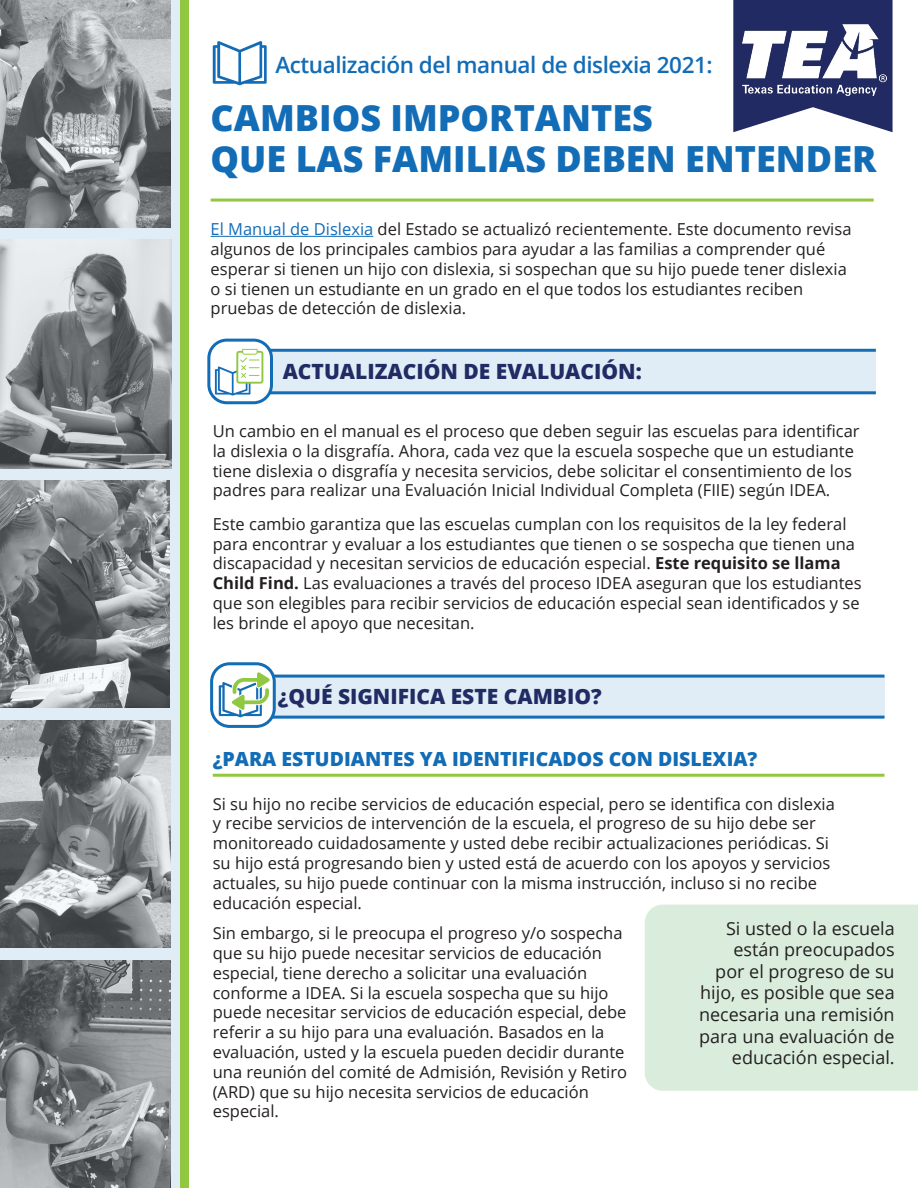
<style>
.page{position:relative;width:918px;height:1188px;background:#fff}
.page>*{position:absolute;margin:0;border:0;box-sizing:border-box;transform-origin:0 0}
.t1{font:800 36px/40.5px "Open Sans";color:#126cb6}
.t2{font:600 22.5px "Open Sans";letter-spacing:-.02em;color:#126cb6}
.t3{font:800 21px "Open Sans";color:#212b64}
.t4{font:800 19.5px "Open Sans";color:#126cb6}
.t5{font:18px/21.6px "Open Sans";color:#231f20;text-align:right}
.t6{font:16.5px/19.8px "Open Sans";color:#231f20}
.s1{color:#126cb6}
.s2{font-weight:700}
</style>
<div class="page">
<svg style="left:0;top:0;width:181px;height:1188px;background:#d8e7e7"></svg>
<hr style="left:213px;top:774px;width:672px;height:3px;background:#91c741">
<hr style="left:211px;top:199px;width:663px;height:3px;background:#91c741">
<div style="left:181px;top:0;width:8px;height:1188px;background:#91c741"></div>
<hr style="left:211px;top:236px;width:162px;height:1px;background:#126cb6">
<svg style="left:213px;top:41px;width:54px;height:44px"></svg>
<svg style="left:733px;top:0;width:160px;height:132px"></svg>
<img style="left:742px;top:24px;width:145px;height:71px">
<img style="left:0;top:480px;width:170px;height:228px">
<img style="left:0;top:0;width:170px;height:228px">
<img style="left:0;top:960px;width:170px;height:228px">
<img style="left:0;top:720px;width:170px;height:228px">
<img style="left:0;top:239px;width:172px;height:229px">
<div style="left:221px;top:352px;width:655px;height:41px;background:#e0edf6"></div>
<hr style="left:219px;top:349px;width:657px;height:3px;background:#126cb6">
<hr style="left:224px;top:391px;width:652px;height:3px;background:#126cb6">
<svg style="left:209px;top:340px;width:63px;height:63px"></svg>
<div style="left:207px;top:339px;width:66px;height:65px;border:3px solid #126cb6;border-radius:18px"></div>
<svg style="left:215px;top:349px;width:48px;height:47px;background:#d5e6df"></svg>
<div style="left:231px;top:676px;width:654px;height:42px;background:#e0edf6"></div>
<hr style="left:237px;top:675px;width:648px;height:3px;background:#126cb6">
<hr style="left:235px;top:716px;width:650px;height:3px;background:#126cb6">
<div style="left:212px;top:664px;width:62px;height:62px;background:#fff;border-radius:18px"></div>
<div style="left:210px;top:662px;width:66px;height:66px;border:3px solid #126cb6;border-radius:18px"></div>
<svg style="left:219px;top:671px;width:52px;height:46px"></svg>
<div style="left:645px;top:905px;width:273px;height:186px;background:#daeddc"></div>
<h1 class="t2" style="left:275px;top:49px;width:439px">Actualización del manual de dislexia 2021:</h1>
<h1 class="t1" style="left:211px;top:96px;width:667px">CAMBIOS IMPORTANTES<br>QUE LAS FAMILIAS DEBEN ENTENDER</h1>
<p class="t6" style="left:211px;top:219px;width:642px"><span class="s1">El Manual de Dislexia</span> del Estado se actualizó recientemente. Este documento revisa algunos de los principales cambios para ayudar a las familias a comprender qué esperar si tienen un hijo con dislexia, si sospechan que su hijo puede tener dislexia</p>
<p class="t6" style="left:211px;top:278px;width:594px">o si tienen un estudiante en un grado en el que todos los estudiantes reciben pruebas de detección de dislexia.</p>
<h2 class="t3" style="left:283px;top:355px;width:361px">ACTUALIZACIÓN DE EVALUACIÓN:</h2>
<p class="t6" style="left:213px;top:421px;width:648px">Un cambio en el manual es el proceso que deben seguir las escuelas para identificar</p>
<p class="t6" style="left:213px;top:441px;width:643px">la dislexia o la disgrafía. Ahora, cada vez que la escuela sospeche que un estudiante tiene dislexia o disgrafía y necesita servicios, debe solicitar el consentimiento de los padres para realizar una Evaluación Inicial Individual Completa (FIIE) según IDEA.</p>
<p class="t6" style="left:213px;top:513px;width:650px">Este cambio garantiza que las escuelas cumplan con los requisitos de la ley federal para encontrar y evaluar a los estudiantes que tienen o se sospecha que tienen una discapacidad y necesitan servicios de educación especial. <span class="s2">Este requisito se llama Child Find.</span> Las evaluaciones a través del proceso IDEA aseguran que los estudiantes</p>
<p class="t6" style="left:213px;top:593px;width:648px">que son elegibles para recibir servicios de educación especial sean identificados y se</p>
<p class="t6" style="left:213px;top:612px;width:263px">les brinde el apoyo que necesitan.</p>
<h2 class="t3" style="left:278px;top:680px;width:326px">¿QUÉ SIGNIFICA ESTE CAMBIO?</h2>
<h3 class="t4" style="left:213px;top:744px;width:546px">¿PARA ESTUDIANTES YA IDENTIFICADOS CON DISLEXIA?</h3>
<p class="t6" style="left:213px;top:793px;width:624px">Si su hijo no recibe servicios de educación especial, pero se identifica con dislexia y recibe servicios de intervención de la escuela, el progreso de su hijo debe ser monitoreado cuidadosamente y usted debe recibir actualizaciones periódicas. Si su hijo está progresando bien y usted está de acuerdo con los apoyos y servicios actuales, su hijo puede continuar con la misma instrucción, incluso si no recibe</p>
<p class="t6" style="left:213px;top:892px;width:151px">educación especial.</p>
<p class="t6" style="left:213px;top:923px;width:416px">Sin embargo, si le preocupa el progreso y/o sospecha que su hijo puede necesitar servicios de educación especial, tiene derecho a solicitar una evaluación conforme a IDEA. Si la escuela sospecha que su hijo puede necesitar servicios de educación especial, debe referir a su hijo para una evaluación. Basados en la evaluación, usted y la escuela pueden decidir durante una reunión del comité de Admisión, Revisión y Retiro (ARD) que su hijo necesita servicios de educación</p>
<p class="t6" style="left:213px;top:1101px;width:68px">especial.</p>
<p class="t5" style="left:699px;top:917px;width:197px">Si usted o la escuela están preocupados<br>por el progreso de su hijo, es posible que sea necesaria una remisión para una evaluación de educación especial.</p>
</div>
